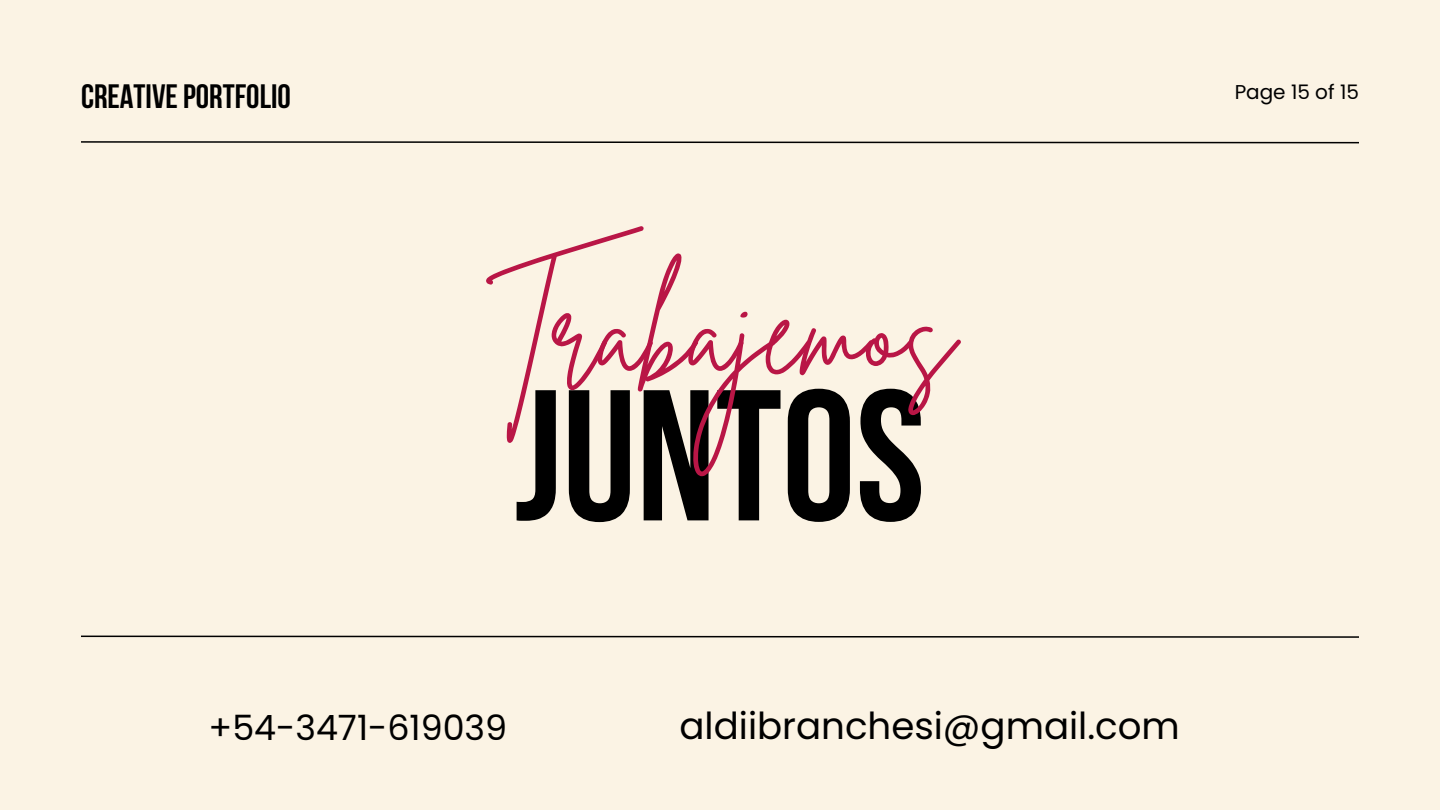
<style>
.page{position:relative;width:1440px;height:810px;background:#fbf3e4}
.page>*{position:absolute;margin:0;border:0;box-sizing:border-box;transform-origin:0 0}
.t1{font:700 186px "Bebas Neue";color:#000}
.t2{font:121.2px "Brittany Signature";color:#b91646}
.t3{font:37.2px "Poppins";color:#000}
.t4{font:34.9px "Poppins";color:#000}
.t5{font:700 33.7px "Bebas Neue";color:#000}
.t6{font:20px "Poppins";color:#000}
</style>
<div class="page">
<svg style="left:81px;top:635px;width:1278px;height:3px"></svg>
<svg style="left:81px;top:141px;width:1278px;height:3px"></svg>
<h1 class="t5" style="left:81px;top:83px;width:211px">CREATIVEPORTFOLIO</h1>
<p class="t6" style="left:1235px;top:78px;width:126px">Page 15 of 15</p>
<h2 class="t2" style="left:487px;top:253px;width:470px">Trabajemos</h2>
<p class="t1" style="left:515px;top:381px;width:412px">JUNTOS</p>
<h3 class="t4" style="left:209px;top:703px;width:300px">+54-3471-619039</h3>
<p class="t3" style="left:680px;top:700px;width:502px">aldiibranchesi@gmail.com</p>
</div>
